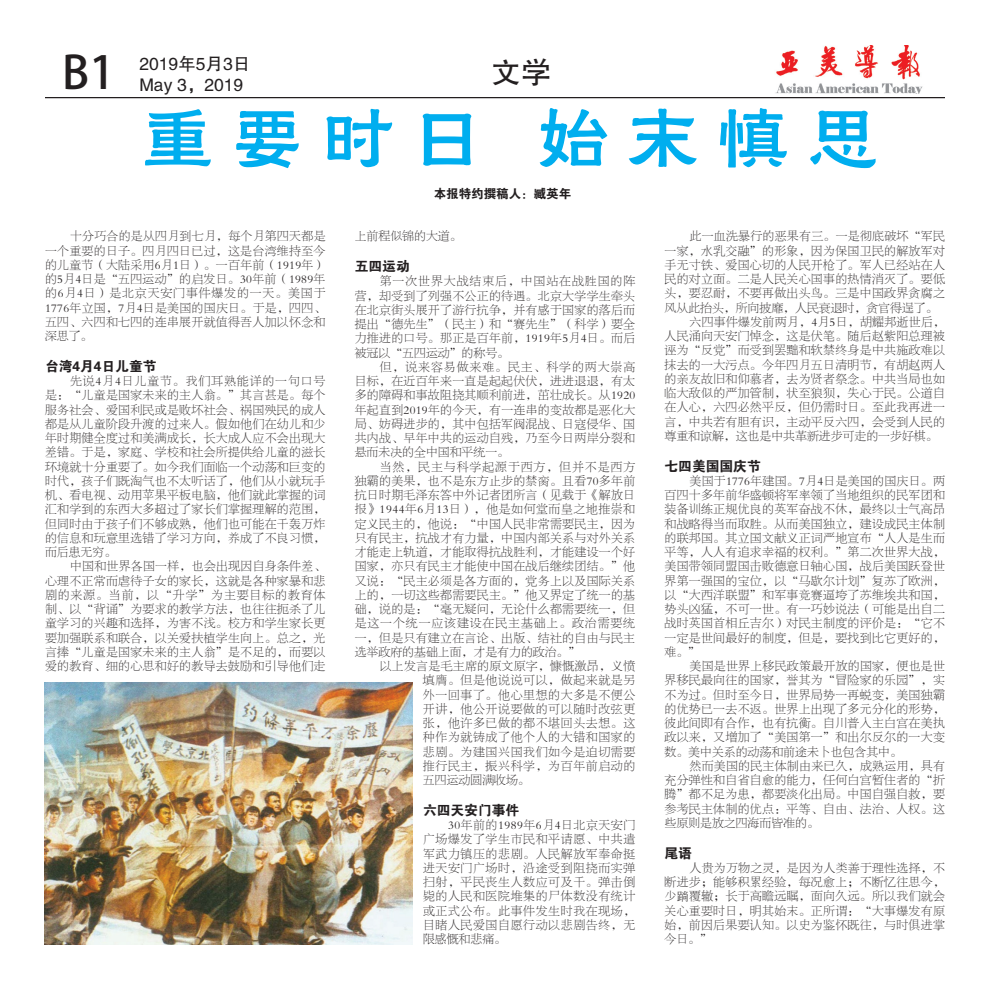
<style>
.page{position:relative;width:990px;height:990px;background:#fff}
.page>*{position:absolute;margin:0;border:0;box-sizing:border-box;transform-origin:0 0}
.t1{font:75px "FZHLJW GB1 0";letter-spacing:.2em;color:#00aeef}
.t2{font:45px "Adobe Heiti Std";color:#231f20}
.t3{font:30px "FZHTJW GB1 0";color:#231f20}
.t4{font:17.5px/21px "FZHTFW GB1 0";color:#231f20}
.t5{font:13.75px "FZDHTJW GB1 0";color:#231f20}
.t6{font:12.5px "FZDHTJW GB1 0";color:#231f20}
.t7{font:11.88px/14.2px "FZBSJW GB1 0";letter-spacing:.03em;color:#231f20;text-align:justify}
.t8{font:11.88px "FZBSJW GB1 0";color:#231f20}
.s1{font-family:"Ming Li U"}
</style>
<div class="page">
<hr style="left:45px;top:97px;width:900px;height:1px;background:#231f20">
<img style="left:775px;top:45px;width:148px;height:49px">
<img style="left:45px;top:682px;width:368px;height:263px">
<h2 class="t2" style="left:62px;top:46px;width:54px">B1</h2>
<h3 class="t4" style="left:139px;top:54px;width:112px">2019年5月3日<br>May 3，2019</h3>
<h3 class="t3" style="left:491px;top:56px;width:61px">文学</h3>
<h1 class="t1" style="left:139px;top:97px;width:742px">重要时日 始末慎思</h1>
<p class="t6" style="left:434px;top:187px;width:139px">本报特约撰稿人：臧英年</p>
<p class="t7" style="left:45px;top:230px;width:282px;text-indent:25px">十分巧合的是从四月到七月，每个月第四天都是一个重要的日子。四月四日已过，这是台湾维持至今的儿童节（大陆采用6月1日）。一百年前（1919年）的5月4日是“五四运动”的启发日。30年前（1989年的6月4日）是北京天安门事件爆发的一天。美国于1776年立国，7月4日是美国的国庆日。于是，四四、五四、六四和七四的连串展开就值得吾人加以怀念和深思了。</p>
<p class="t5" style="left:45px;top:359px;width:113px">台湾4月4日儿童节</p>
<p class="t7" style="left:45px;top:374px;width:282px;text-indent:25px">先说4月4日儿童节。我们耳熟能详的一句口号是：“儿童是国家未来的主人翁。”其言甚是。每个服务社会、爱国利民或是败坏社会、祸国殃民的成人都是从儿童阶段升渡的过来人。假如他们在幼儿和少年时期健全度过和美满成长，长大成人应不会出现大差错。于是，家庭、学校和社会所提供给儿童的滋长环境就十分重要了。如今我们面临一个动荡和巨变的时代，孩子们既淘气也不太听话了，他们从小就玩手机、看电视、动用苹果平板电脑，他们就此掌握的词汇和学到的东西大多超过了家长们掌握理解的范围，但同时由于孩子们不够成熟，他们也可能在千轰万炸的信息和玩意里选错了学习方向，养成了不良习惯，而后患无穷。</p>
<p class="t7" style="left:45px;top:560px;width:282px;text-indent:25px">中国和世界各国一样，也会出现因自身条件差、心理不正常而虐待子女的家长，这就是各种家暴和悲剧的来源。当前，以“升学”为主要目标的教育体制、以“背诵”为要求的教学方法，也往往扼杀了儿童学习的兴趣和选择，为害不浅。校方和学生家长更要加强联系和联合，以关爱扶植学生向上。总之，光言捧“儿童是国家未来的主人翁”是不足的，而要以爱的教育、细的心思和好的教导去鼓励和引导他们走</p>
<p class="t7" style="left:690px;top:230px;width:257px">此一血洗暴行的恶果有三。一是彻底破坏“军民</p>
<p class="t7" style="left:665px;top:244px;width:282px">一家，水乳交融”的形象，因为保国卫民的解放军对</p>
<p class="t7" style="left:665px;top:258px;width:282px">手无寸铁、爱国心切的人民开枪了。军人已经站在人</p>
<p class="t7" style="left:665px;top:272px;width:282px">民的对立面。二是人民关心国事的热情消灭了。要低</p>
<p class="t7" style="left:665px;top:287px;width:282px">头，要忍耐，不要再做出头鸟。三是中国政界贪腐之</p>
<p class="t8" style="left:665px;top:301px;width:275px">风从此抬头，所向披靡，人民衰退时，贪官得逞了。</p>
<p class="t7" style="left:690px;top:315px;width:257px">六四事件爆发前两月，4月5日，胡耀邦逝世后，</p>
<p class="t7" style="left:665px;top:329px;width:282px">人民涌向天安门悼念，这是伏笔。随后赵紫阳总理被</p>
<p class="t7" style="left:665px;top:344px;width:282px">诬为“反党”而受到罢黜和软禁终身是中共施政难以</p>
<p class="t7" style="left:665px;top:358px;width:282px">抹去的一大污点。今年四月五日清明节，有胡赵两人</p>
<p class="t7" style="left:665px;top:372px;width:282px">的亲友故旧和仰慕者，去为贤者祭念。中共当局也如</p>
<p class="t7" style="left:665px;top:386px;width:282px">临大敌似的严加管制，状至狼狈，失心于民。公道自</p>
<p class="t7" style="left:665px;top:401px;width:282px">在人心，六四必然平反，但仍需时日。至此我再进一</p>
<p class="t7" style="left:665px;top:415px;width:282px">言，中共若有胆有识，主动平反六四，会受到人民的</p>
<p class="t8" style="left:665px;top:430px;width:275px">尊重和谅解，这也是中共革新进步可走的一步好棋。</p>
<p class="t5" style="left:664px;top:458px;width:98px">七四美国国庆节</p>
<p class="t7" style="left:665px;top:474px;width:282px;text-indent:25px">美国于1776年建国。7月4日是美国的国庆日。两百四十多年前华盛顿将军率领了当地组织的民军团和装备训练正规优良的英军奋战不休，最终以士气高昂和战略得当而取胜。从而美国独立，建设成民主体制的联邦国。其立国文献义正词严地宣布“人人是生而平等，人人有追求幸福的权利。”第二次世界大战，美国带领同盟国击败德意日轴心国，战后美国跃登世界第一强国的宝位，以“马歇尔计划”复苏了欧洲，以“大西洋联盟”和军事竞赛逼垮了苏维埃共和国，势头凶猛，不可一世。有一巧妙说法（可能是出自二战时英国首相丘吉尔）对民主制度的评价是：“它不一定是世间最好的制度，但是，要找到比它更好的，难。”</p>
<p class="t7" style="left:665px;top:659px;width:282px;text-indent:25px">美国是世界上移民政策最开放的国家，便也是世界移民最向往的国家，誉其为“冒险家的乐园”，实不为过。但时至今日，世界局势一再蜕变，美国独霸的优势已一去不返。世界上出现了多元分化的形势，彼此间即有合作，也有抗衡。自川普入主白宫在美执政以来，又增加了“美国第一”和出尔反尔的一大变数。美中关系的动荡和前途未卜也包含其中。</p>
<p class="t7" style="left:665px;top:759px;width:282px;text-indent:25px">然而美国的民主体制由来已久，成熟运用，具有充分弹性和自省自愈的能力，任何白宫暂住者的“折腾”都不足为患，都要淡化出局。中国自强自救，要参考民主体制的优点：平等、自由、法治、人权。这些原则是放之四海而皆准的。</p>
<p class="t5" style="left:664px;top:845px;width:29px">尾语</p>
<p class="t7" style="left:665px;top:861px;width:282px;text-indent:25px">人贵为万物之灵，是因为人类善于理性选择，不断进步；能够积累经验，每况愈上；不断忆往思今，少<span class="s1">䠀</span>覆辙；长于高瞻远瞩，面向久远。所以我们就会关心重要时日，明其始末。正所谓：“大事爆发有原始，前因后果要认知。以史为鉴怀既往，与时俱进掌今日。”</p>
<p class="t8" style="left:355px;top:230px;width:108px">上前程似锦的大道。</p>
<p class="t5" style="left:355px;top:259px;width:56px">五四运动</p>
<p class="t7" style="left:355px;top:275px;width:282px;text-indent:25px">第一次世界大战结束后，中国站在战胜国的阵营，却受到了列强不公正的待遇。北京大学学生牵头在北京街头展开了游行抗争，并有感于国家的落后而提出“德先生”（民主）和“赛先生”（科学）要全力推进的口号。那正是百年前，1919年5月4日。而后被冠以“五四运动”的称号。</p>
<p class="t7" style="left:355px;top:360px;width:282px;text-indent:25px">但，说来容易做来难。民主、科学的两大崇高目标，在近百年来一直是起起伏伏，进进退退，有太多的障碍和事故阻挠其顺利前进，茁壮成长。从1920年起直到2019年的今天，有一连串的变故都是恶化大局、妨碍进步的，其中包括军阀混战、日寇侵华、国共内战、早年中共的运动自残，乃至今日两岸分裂和悬而未决的全中国和平统一。</p>
<p class="t7" style="left:355px;top:460px;width:282px;text-indent:25px">当然，民主与科学起源于西方，但并不是西方独霸的美果，也不是东方止步的禁脔。且看70多年前抗日时期毛泽东答中外记者团所言（见载于《解放日报》1944年6月13日），他是如何堂而皇之地推崇和定义民主的，他说：“中国人民非常需要民主，因为只有民主，抗战才有力量，中国内部关系与对外关系才能走上轨道，才能取得抗战胜利，才能建设一个好国家，亦只有民主才能使中国在战后继续团结。”他又说：“民主必须是各方面的，党务上以及国际关系上的，一切这些都需要民主。”他又界定了统一的基础，说的是：“毫无疑问，无论什么都需要统一，但是这一个统一应该建设在民主基础上。政治需要统一，但是只有建立在言论、出版、结社的自由与民主选举政府的基础上面，才是有力的政治。”</p>
<p class="t7" style="left:423px;top:659px;width:214px;text-indent:-43px">以上发言是毛主席的原文原字，慷慨激昂，义愤填膺。但是他说说可以，做起来就是另外一回事了。他心里想的大多是不便公开讲，他公开说要做的可以随时改弦更张，他许多已做的都不堪回头去想。这种作为就铸成了他个人的大错和国家的悲剧。为建国兴国我们如今是迫切需要推行民主，振兴科学，为百年前启动的五四运动圆满收场。</p>
<p class="t5" style="left:423px;top:803px;width:98px">六四天安门事件</p>
<p class="t7" style="left:423px;top:818px;width:214px;text-indent:25px">30年前的1989年6月4日北京天安门广场爆发了学生市民和平请愿、中共遣军武力镇压的悲剧。人民解放军奉命挺进天安门广场时，沿途受到阻挠而实弹扫射，平民丧生人数应可及千。弹击倒毙的人民和医院堆集的尸体数没有统计或正式公布。此事件发生时我在现场，目睹人民爱国自愿行动以悲剧告终，无限感慨和悲痛。</p>
</div>
